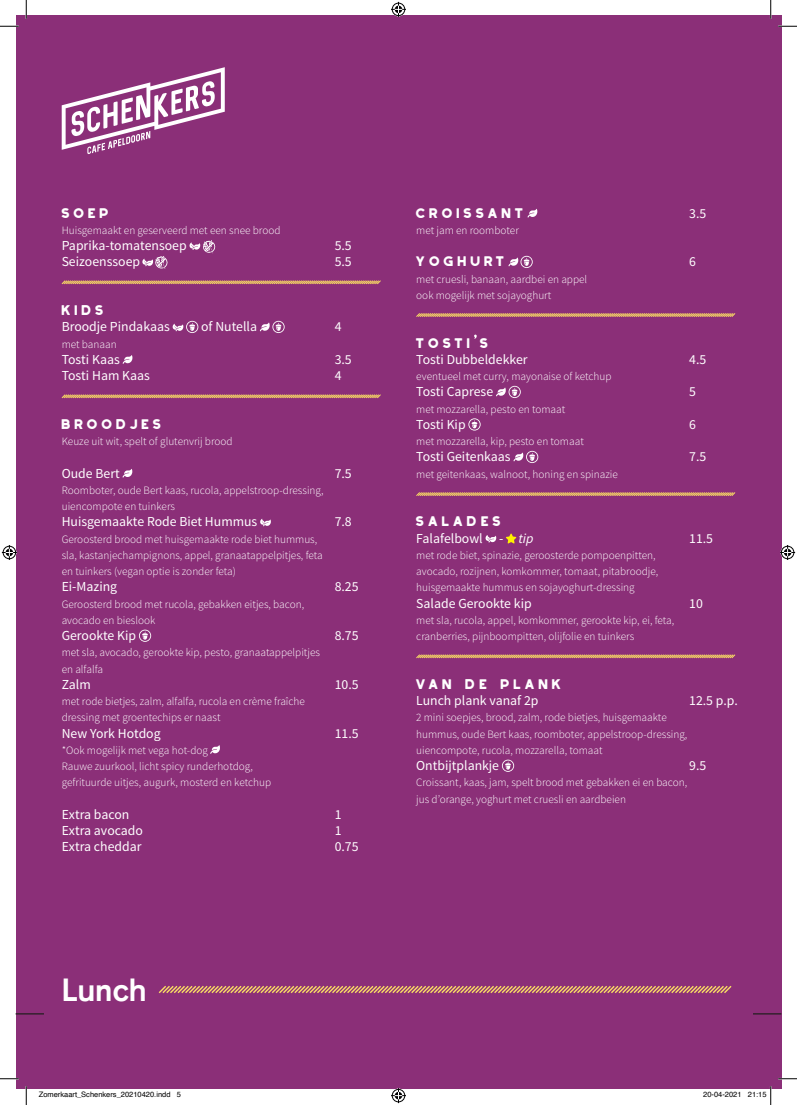
<style>
.page{position:relative;width:797px;height:1105px;background:#fff}
.page>*{position:absolute;margin:0;border:0;box-sizing:border-box;transform-origin:0 0}
.t1{font:700 31.25px "Akzidenz Grotesk";color:#fff}
.t2{font:13.75px/16.2px "Source Sans Pro";color:#fff}
.t3{font:13.75px "Tofino";color:#fff}
.t4{font:300 11.25px/16.2px "Source Sans Pro";color:#fff}
.t5{font:7.5px "Helvetica";color:#000001}
.s1{font-style:italic}
</style>
<div class="page">
<div style="left:16px;top:16px;width:765px;height:1073px;background:#8b2f78"></div>
<svg style="left:158px;top:986px;width:574px;height:7px"></svg>
<svg style="left:527px;top:209px;width:10px;height:9px"></svg>
<svg style="left:508px;top:256px;width:24px;height:12px"></svg>
<svg style="left:122px;top:469px;width:10px;height:9px"></svg>
<svg style="left:260px;top:519px;width:11px;height:7px"></svg>
<svg style="left:139px;top:630px;width:12px;height:12px"></svg>
<svg style="left:210px;top:745px;width:10px;height:9px"></svg>
<svg style="left:61px;top:394px;width:320px;height:5px"></svg>
<svg style="left:61px;top:280px;width:320px;height:5px"></svg>
<svg style="left:416px;top:492px;width:320px;height:4px"></svg>
<svg style="left:416px;top:313px;width:320px;height:4px"></svg>
<svg style="left:502px;top:760px;width:12px;height:12px"></svg>
<svg style="left:173px;top:321px;width:25px;height:12px"></svg>
<svg style="left:260px;top:321px;width:25px;height:12px"></svg>
<svg style="left:123px;top:355px;width:9px;height:9px"></svg>
<svg style="left:189px;top:240px;width:27px;height:13px"></svg>
<svg style="left:142px;top:256px;width:26px;height:13px"></svg>
<svg style="left:485px;top:535px;width:11px;height:8px"></svg>
<svg style="left:506px;top:534px;width:10px;height:9px"></svg>
<svg style="left:416px;top:654px;width:320px;height:5px"></svg>
<svg style="left:496px;top:386px;width:25px;height:12px"></svg>
<svg style="left:468px;top:418px;width:12px;height:13px"></svg>
<svg style="left:513px;top:451px;width:25px;height:12px"></svg>
<svg style="left:62px;top:67px;width:163px;height:87px"></svg>
<svg style="left:16px;top:1013px;width:28px;height:1px"></svg>
<svg style="left:753px;top:1013px;width:28px;height:1px"></svg>
<svg style="left:0;top:25px;width:19px;height:2px"></svg>
<svg style="left:778px;top:25px;width:19px;height:2px"></svg>
<svg style="left:0;top:1078px;width:19px;height:1px"></svg>
<svg style="left:778px;top:1078px;width:19px;height:1px"></svg>
<svg style="left:25px;top:0;width:2px;height:19px"></svg>
<svg style="left:25px;top:1086px;width:2px;height:19px"></svg>
<svg style="left:770px;top:0;width:1px;height:19px"></svg>
<svg style="left:391px;top:2px;width:15px;height:15px"></svg>
<svg style="left:391px;top:1088px;width:15px;height:15px"></svg>
<svg style="left:2px;top:545px;width:15px;height:15px"></svg>
<svg style="left:780px;top:545px;width:15px;height:15px"></svg>
<svg style="left:770px;top:1086px;width:1px;height:19px"></svg>
<p class="t3" style="left:62px;top:203px;width:53px">SOEP</p>
<p class="t4" style="left:62px;top:222px;width:220px">Huisgemaakt en geserveerd met een snee brood</p>
<p class="t2" style="left:62px;top:238px;width:126px">Paprika-tomatensoep<br>Seizoenssoep</p>
<p class="t3" style="left:62px;top:301px;width:47px">KIDS</p>
<p class="t2" style="left:62px;top:319px;width:110px">Broodje Pindakaas</p>
<p class="t2" style="left:201px;top:319px;width:57px">of Nutella</p>
<p class="t4" style="left:62px;top:336px;width:56px">met banaan</p>
<p class="t2" style="left:62px;top:351px;width:90px">Tosti Kaas<br>Tosti Ham Kaas</p>
<p class="t2" style="left:335px;top:238px;width:19px">5.5<br>5.5</p>
<p class="t2" style="left:335px;top:319px;width:8px">4</p>
<p class="t2" style="left:335px;top:351px;width:19px">3.5<br>4</p>
<p class="t3" style="left:62px;top:414px;width:105px">BROODJES</p>
<p class="t4" style="left:62px;top:433px;width:172px">Keuze uit wit, spelt of glutenvrij brood</p>
<p class="t2" style="left:62px;top:465px;width:60px">Oude Bert</p>
<p class="t4" style="left:62px;top:482px;width:263px">Roomboter, oude Bert kaas, rucola, appelstroop-dressing, uiencompote en tuinkers</p>
<p class="t2" style="left:62px;top:514px;width:197px">Huisgemaakte Rode Biet Hummus</p>
<p class="t4" style="left:62px;top:531px;width:262px">Geroosterd brood met huisgemaakte rode biet hummus, sla, kastanjechampignons, appel, granaatappelpitjes, feta en tuinkers (vegan optie is zonder feta)</p>
<p class="t2" style="left:62px;top:579px;width:57px">Ei-Mazing</p>
<p class="t4" style="left:62px;top:596px;width:244px">Geroosterd brood met rucola, gebakken eitjes, bacon, avocado en bieslook</p>
<p class="t2" style="left:62px;top:628px;width:76px">Gerookte Kip</p>
<p class="t4" style="left:62px;top:644px;width:260px">met sla, avocado, gerookte kip, pesto, granaatappelpitjes en alfalfa</p>
<p class="t2" style="left:62px;top:676px;width:31px">Zalm</p>
<p class="t4" style="left:62px;top:693px;width:245px">met rode bietjes, zalm, alfalfa, rucola en crème fraîche dressing met groentechips er naast</p>
<p class="t2" style="left:62px;top:725px;width:100px">New York Hotdog</p>
<p class="t4" style="left:62px;top:742px;width:211px">*Ook mogelijk met vega hot-dog<br>Rauwe zuurkool, licht spicy runderhotdog, gefrituurde uitjes, augurk, mosterd en ketchup</p>
<p class="t2" style="left:62px;top:806px;width:83px">Extra bacon<br>Extra avocado<br>Extra cheddar</p>
<p class="t2" style="left:335px;top:465px;width:19px">7.5</p>
<p class="t2" style="left:335px;top:514px;width:19px">7.8</p>
<p class="t2" style="left:335px;top:579px;width:25px">8.25</p>
<p class="t2" style="left:335px;top:628px;width:25px">8.75</p>
<p class="t2" style="left:335px;top:676px;width:25px">10.5</p>
<p class="t2" style="left:335px;top:725px;width:25px">11.5</p>
<p class="t2" style="left:335px;top:806px;width:25px">1<br>1<br>0.75</p>
<h1 class="t1" style="left:62px;top:978px;width:87px">Lunch</h1>
<p class="t3" style="left:416px;top:203px;width:113px">CROISSANT</p>
<p class="t4" style="left:416px;top:222px;width:104px">met jam en roomboter</p>
<p class="t3" style="left:416px;top:252px;width:94px">YOGHURT</p>
<p class="t4" style="left:416px;top:271px;width:172px">met cruesli, banaan, aardbei en appel ook mogelijk met sojayoghurt</p>
<p class="t3" style="left:416px;top:333px;width:77px">TOSTI S</p>
<p class="t2" style="left:416px;top:351px;width:113px">Tosti Dubbeldekker</p>
<p class="t4" style="left:416px;top:368px;width:197px">eventueel met curry, mayonaise of ketchup</p>
<p class="t2" style="left:416px;top:384px;width:78px">Tosti Caprese</p>
<p class="t4" style="left:416px;top:401px;width:150px">met mozzarella, pesto en tomaat</p>
<p class="t2" style="left:416px;top:416px;width:51px">Tosti Kip</p>
<p class="t4" style="left:416px;top:433px;width:169px">met mozzarella, kip, pesto en tomaat</p>
<p class="t2" style="left:416px;top:449px;width:96px">Tosti Geitenkaas</p>
<p class="t4" style="left:416px;top:466px;width:203px">met geitenkaas, walnoot, honing en spinazie</p>
<p class="t3" style="left:416px;top:512px;width:90px">SALADES</p>
<p class="t2" style="left:416px;top:530px;width:119px">Falafelbowl - <span class="s1">tip</span></p>
<p class="t4" style="left:416px;top:547px;width:243px">met rode biet, spinazie, geroosterde pompoenpitten, avocado, rozijnen, komkommer, tomaat, pitabroodje, huisgemaakte hummus en sojayoghurt-dressing</p>
<p class="t2" style="left:416px;top:595px;width:117px">Salade Gerookte kip</p>
<p class="t4" style="left:416px;top:612px;width:259px">met sla, rucola, appel, komkommer, gerookte kip, ei, feta, cranberries, pijnboompitten, olijfolie en tuinkers</p>
<p class="t2" style="left:689px;top:205px;width:19px">3.5</p>
<p class="t2" style="left:689px;top:254px;width:8px">6</p>
<p class="t2" style="left:689px;top:351px;width:19px">4.5</p>
<p class="t2" style="left:689px;top:384px;width:8px">5</p>
<p class="t2" style="left:689px;top:416px;width:8px">6</p>
<p class="t2" style="left:689px;top:449px;width:19px">7.5</p>
<p class="t2" style="left:689px;top:530px;width:25px">11.5</p>
<p class="t2" style="left:689px;top:595px;width:15px">10</p>
<p class="t3" style="left:416px;top:674px;width:151px">VAN DE PLANK</p>
<p class="t2" style="left:416px;top:693px;width:124px">Lunch plank vanaf 2p</p>
<p class="t4" style="left:416px;top:709px;width:273px">2 mini soepjes, brood, zalm, rode bietjes, huisgemaakte hummus, oude Bert kaas, roomboter, appelstroop-dressing, uiencompote, rucola, mozzarella, tomaat</p>
<p class="t2" style="left:416px;top:758px;width:84px">Ontbijtplankje</p>
<p class="t4" style="left:416px;top:774px;width:272px">Croissant, kaas, jam, spelt brood met gebakken ei en bacon, jus d’orange, yoghurt met cruesli en aardbeien</p>
<p class="t2" style="left:689px;top:693px;width:50px">12.5 p.p.</p>
<p class="t2" style="left:689px;top:758px;width:19px">9.5</p>
<p class="t5" style="left:39px;top:1092px;width:144px">Zomerkaart_Schenkers_20210420.indd 5</p>
<p class="t5" style="left:703px;top:1092px;width:65px">20-04-2021 21:15</p>
</div>
